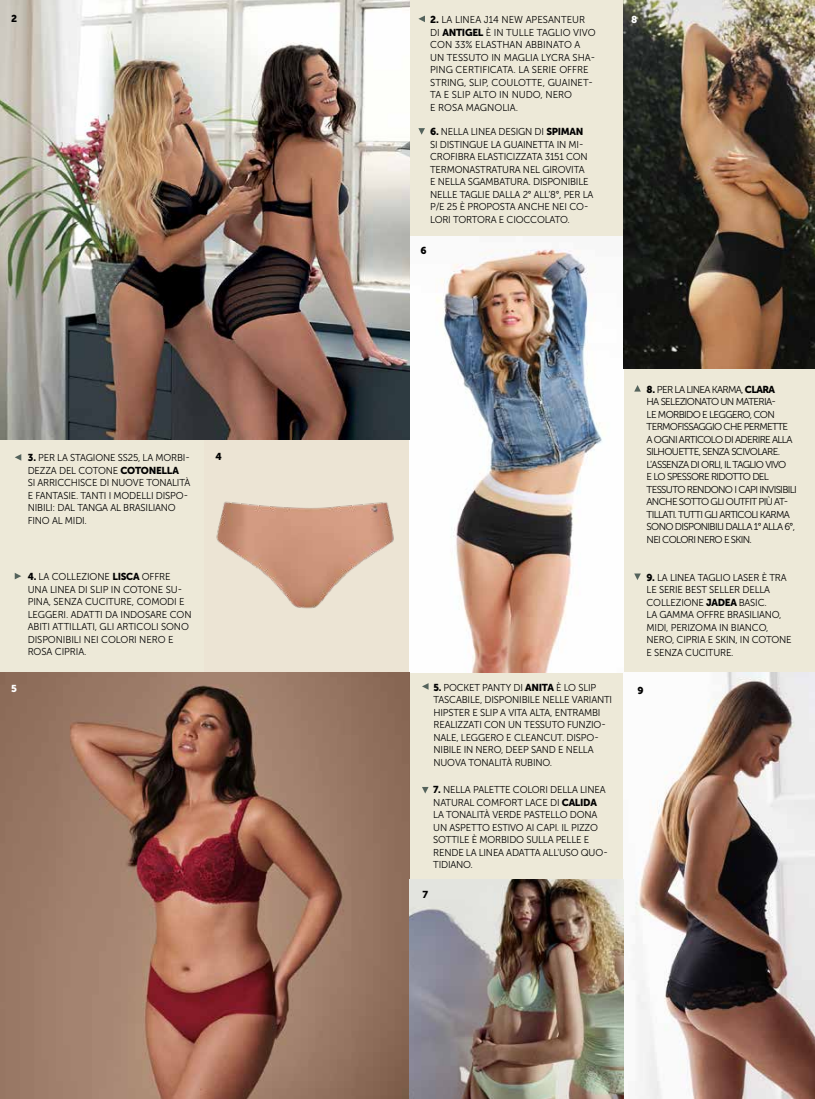
<style>
.page{position:relative;width:815px;height:1099px;background:#fff}
.page>*{position:absolute;margin:0;border:0;box-sizing:border-box;transform-origin:0 0}
.t1{font:10px/12.5px "Museo Sans 300";letter-spacing:-.02em;color:#000;scale:.96 1}
.t2{font:10px/12.5px "Museo Sans 300";letter-spacing:-.07em;color:#000}
.t3{font:10px/12.5px "Museo Sans 300";color:#000;scale:.96 1}
.t4{font:10px "Museo Sans 900";color:#000}
.t5{font:10px "Museo Sans 900";color:#fff}
.s1{font-family:"Museo Sans 900"}
</style>
<div class="page">
<div style="left:0;top:0;width:815px;height:1098px;background:#ede9d8"></div>
<img style="left:623px;top:672px;width:192px;height:426px">
<img style="left:409px;top:236px;width:214px;height:436px">
<img style="left:623px;top:0;width:192px;height:368px">
<svg style="left:634px;top:385px;width:7px;height:6px"></svg>
<svg style="left:418px;top:16px;width:7px;height:6px"></svg>
<svg style="left:418px;top:128px;width:7px;height:7px"></svg>
<svg style="left:422px;top:683px;width:7px;height:6px"></svg>
<img style="left:0;top:672px;width:409px;height:426px">
<div style="left:205px;top:432px;width:204px;height:240px;background:#ece4d4"></div>
<img style="left:216px;top:501px;width:178px;height:108px">
<img style="left:409px;top:879px;width:214px;height:219px">
<svg style="left:422px;top:787px;width:7px;height:6px"></svg>
<img style="left:0;top:0;width:409px;height:440px">
<svg style="left:634px;top:573px;width:7px;height:7px"></svg>
<svg style="left:15px;top:454px;width:6px;height:6px"></svg>
<svg style="left:15px;top:573px;width:6px;height:6px"></svg>
<p class="t4" style="left:11px;top:13px;width:8px">2</p>
<p class="t1" style="left:28px;top:451px;width:171px"><span class="s1">3.</span> PER LA STAGIONE SS25, LA MORBI-<br>DEZZA DEL COTONE <span class="s1">COTONELLA<br></span>SI ARRICCHISCE DI NUOVE TONALITÀ<br>E FANTASIE. TANTI I MODELLI DISPO-<br>NIBILI: DAL TANGA AL BRASILIANO<br>FINO AL MIDI.</p>
<p class="t1" style="left:28px;top:570px;width:172px"><span class="s1">4.</span> LA COLLEZIONE <span class="s1">LISCA</span> OFFRE<br>UNA LINEA DI SLIP IN COTONE SU-<br>PINA, SENZA CUCITURE, COMODI E<br>LEGGERI. ADATTI DA INDOSARE CON<br>ABITI ATTILLATI, GLI ARTICOLI SONO<br>DISPONIBILI NEI COLORI NERO E<br>ROSA CIPRIA.</p>
<p class="t5" style="left:11px;top:682px;width:7px">5</p>
<p class="t4" style="left:216px;top:450px;width:8px">4</p>
<p class="t3" style="left:430px;top:13px;width:163px"><span class="s1">2.</span> LA LINEA J14 NEW APESANTEUR</p>
<p class="t5" style="left:631px;top:13px;width:8px">8</p>
<p class="t3" style="left:430px;top:26px;width:174px">DI <span class="s1">ANTIGEL</span> È IN TULLE TAGLIO VIVO<br>CON 33% ELASTHAN ABBINATO A<br>UN TESSUTO IN MAGLIA LYCRA SHA-<br>PING CERTIFICATA. LA SERIE OFFRE<br>STRING, SLIP, COULOTTE, GUAINET-<br>TA E SLIP ALTO IN NUDO, NERO<br>E ROSA MAGNOLIA.</p>
<p class="t1" style="left:430px;top:125px;width:172px"><span class="s1">6.</span> NELLA LINEA DESIGN DI <span class="s1">SPIMAN<br></span>SI DISTINGUE LA GUAINETTA IN MI-<br>CROFIBRA ELASTICIZZATA 3151 CON<br>TERMONASTRATURA NEL GIROVITA<br>E NELLA SGAMBATURA. DISPONIBILE<br>NELLE TAGLIE DALLA 2° ALL’8°, PER LA<br>P/E 25 È PROPOSTA ANCHE NEI CO-<br>LORI TORTORA E CIOCCOLATO.</p>
<p class="t4" style="left:421px;top:245px;width:8px">6</p>
<p class="t1" style="left:434px;top:681px;width:188px"><span class="s1">5.</span> POCKET PANTY DI <span class="s1">ANITA</span> È LO SLIP<br>TASCABILE, DISPONIBILE NELLE VARIANTI<br>HIPSTER E SLIP A VITA ALTA, ENTRAMBI<br>REALIZZATI CON UN TESSUTO FUNZIO-<br>NALE, LEGGERO E CLEANCUT. DISPO-<br>NIBILE IN NERO, DEEP SAND E NELLA<br>NUOVA TONALITÀ RUBINO.</p>
<p class="t1" style="left:433px;top:783px;width:184px"><span class="s1">7.</span> NELLA PALETTE COLORI DELLA LINEA<br>NATURAL COMFORT LACE DI <span class="s1">CALIDA<br></span>LA TONALITÀ VERDE PASTELLO DONA<br>UN ASPETTO ESTIVO AI CAPI. IL PIZZO<br>SOTTILE È MORBIDO SULLA PELLE E<br>RENDE LA LINEA ADATTA ALL'USO QUO-<br>TIDIANO.</p>
<p class="t4" style="left:422px;top:888px;width:7px">7</p>
<p class="t2" style="left:647px;top:383px;width:152px"><span class="s1">8.</span> PER LA LINEA KARMA, <span class="s1">CLARA<br></span>HA SELEZIONATO UN MATERIA-<br>LE MORBIDO E LEGGERO, CON<br>TERMOFISSAGGIO CHE PERMETTE<br>A OGNI ARTICOLO DI ADERIRE ALLA<br>SILHOUETTE, SENZA SCIVOLARE.<br>L’ASSENZA DI ORLI, IL TAGLIO VIVO<br>E LO SPESSORE RIDOTTO DEL<br>TESSUTO RENDONO I CAPI INVISIBILI<br>ANCHE SOTTO GLI OUTFIT PIÙ AT-<br>TILLATI. TUTTI GLI ARTICOLI KARMA<br>SONO DISPONIBILI DALLA 1° ALLA 6°,<br>NEI COLORI NERO E SKIN.</p>
<p class="t1" style="left:647px;top:571px;width:153px"><span class="s1">9.</span> LA LINEA TAGLIO LASER È TRA<br>LE SERIE BEST SELLER DELLA<br>COLLEZIONE <span class="s1">JADEA</span> BASIC.<br>LA GAMMA OFFRE BRASILIANO,<br>MIDI, PERIZOMA IN BIANCO,<br>NERO, CIPRIA E SKIN, IN COTONE<br>E SENZA CUCITURE.</p>
<p class="t4" style="left:637px;top:684px;width:8px">9</p>
</div>
